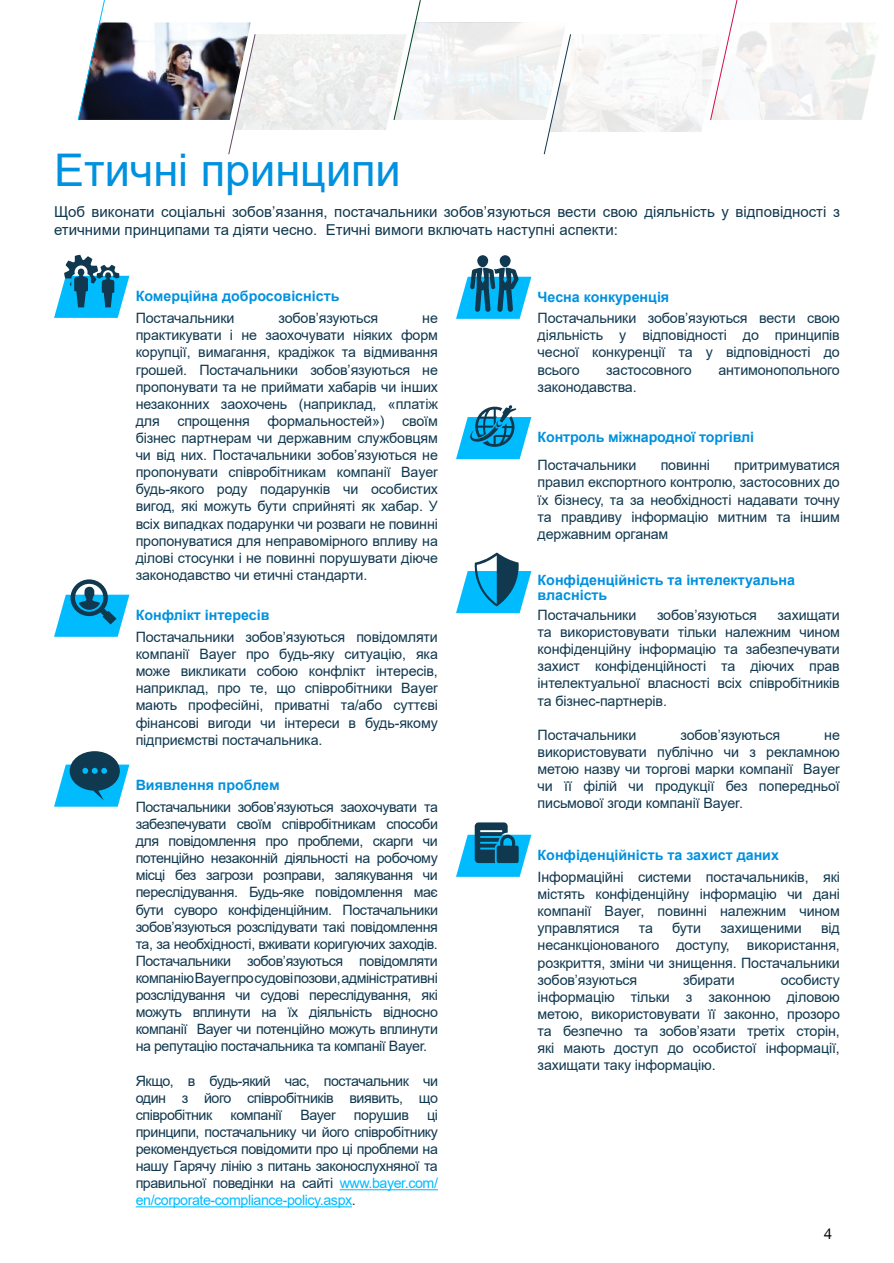
<style>
.page{position:relative;width:894px;height:1263px;background:#fff}
.page>*{position:absolute;margin:0;border:0;box-sizing:border-box;transform-origin:0 0}
.t1{font:45px "Arial";color:#0091df}
.t2{font:15px/18px "Arial";color:#10384f}
.t3{font:15px "Helvetica Neue LT Com";color:#000}
.t4{font:14.25px/17.1px "Arial";letter-spacing:-.01em;color:#10384f;text-align:justify}
.t5{font:700 14.25px/15px "Arial";color:#0091df}
.t6{font:14.25px "Arial";letter-spacing:-.03em;color:#10384f}
.s1{color:#00bcff}
</style>
<div class="page">
<img style="left:105px;top:23px;width:123px;height:97px">
<svg style="left:77px;top:0;width:28px;height:120px"></svg>
<svg style="left:228px;top:0;width:650px;height:155px"></svg>
<svg style="left:54px;top:255px;width:75px;height:63px"></svg>
<svg style="left:456px;top:552px;width:75px;height:61px"></svg>
<svg style="left:54px;top:579px;width:75px;height:58px"></svg>
<svg style="left:456px;top:405px;width:75px;height:54px"></svg>
<svg style="left:456px;top:822px;width:75px;height:55px"></svg>
<div style="left:499px;top:255px;width:11px;height:12px;background:#10384f;border-radius:50%"></div>
<div style="left:477px;top:255px;width:11px;height:12px;background:#10384f;border-radius:50%"></div>
<svg style="left:456px;top:268px;width:75px;height:51px"></svg>
<hr style="left:339px;top:1189px;width:99px;height:1px;background:#00bcff">
<hr style="left:136px;top:1206px;width:216px;height:1px;background:#00bcff">
<svg style="left:54px;top:751px;width:75px;height:55px"></svg>
<h1 class="t1" style="left:54px;top:139px;width:348px">Етичні принципи</h1>
<p class="t2" style="left:54px;top:203px;width:787px">Щоб виконати соціальні зобов’язання, постачальники зобов’язуються вести свою діяльність у відповідності з етичними принципами та діяти чесно. Етичні вимоги включать наступні аспекти:</p>
<p class="t5" style="left:136px;top:288px;width:205px">Комерційна добросовісність</p>
<p class="t5" style="left:537px;top:289px;width:133px">Чесна конкуренція</p>
<p class="t4" style="left:136px;top:309px;width:304px;text-indent:286px">не практикувати і не заохочувати ніяких форм корупції, вимагання, крадіжок та відмивання грошей. Постачальники зобов’язуються не пропонувати та не приймати хабарів чи інших незаконних заохочень (наприклад, «платіж для спрощення формальностей») своїм бізнес партнерам чи державним службовцям чи від них. Постачальники зобов’язуються не пропонувати співробітникам компанії Bayer будь-якого роду подарунків чи особистих вигод, які можуть бути сприйняті як хабар. У всіх випадках подарунки чи розваги не повинні пропонуватися для неправомірного впливу на ділові стосунки і не повинні порушувати діюче законодавство чи етичні стандарти.</p>
<p class="t4" style="left:537px;top:309px;width:304px">Постачальники зобов’язуються вести свою діяльність у відповідності до принципів чесної конкуренції та у відповідності до всього</p>
<p class="t4" style="left:136px;top:309px;width:100px">Постачальники</p>
<p class="t4" style="left:278px;top:309px;width:101px">зобов’язуються</p>
<p class="t4" style="left:606px;top:361px;width:87px">застосовного</p>
<p class="t4" style="left:718px;top:361px;width:123px">антимонопольного</p>
<p class="t4" style="left:537px;top:378px;width:100px">законодавства.</p>
<p class="t5" style="left:537px;top:429px;width:218px">Контроль міжнародної торгівлі</p>
<p class="t4" style="left:537px;top:457px;width:100px">Постачальники</p>
<p class="t4" style="left:660px;top:457px;width:51px">повинні</p>
<p class="t4" style="left:537px;top:457px;width:304px;text-indent:196px">притримуватися правил експортного контролю, застосовних до їх бізнесу, та за необхідності надавати точну та правдиву інформацію митним та іншим державним органам</p>
<p class="t5" style="left:537px;top:573px;width:259px">Конфіденційність та інтелектуальна власність</p>
<p class="t5" style="left:136px;top:607px;width:135px">Конфлікт інтересів</p>
<p class="t4" style="left:136px;top:628px;width:304px">Постачальники зобов’язуються повідомляти компанії Bayer про будь-яку ситуацію, яка може викликати собою конфлікт інтересів, наприклад, про те, що співробітники Bayer мають професійні, приватні та/або суттєві фінансові вигоди чи інтереси в будь-якому підприємстві постачальника.</p>
<p class="t5" style="left:136px;top:777px;width:145px">Виявлення проблем</p>
<p class="t4" style="left:136px;top:798px;width:304px">Постачальники зобов’язуються заохочувати та забезпечувати своїм співробітникам способи для повідомлення про проблеми, скарги чи потенційно незаконній діяльності на робочому місці без загрози розправи, залякування чи переслідування. Будь-яке повідомлення має бути суворо конфіденційним. Постачальники зобов’язуються розслідувати такі повідомлення та, за необхідності, вживати коригуючих заходів.<br>Постачальники зобов’язуються повідомляти компанію Bayer про судові позови, адміністративні розслідування чи судові переслідування, які можуть вплинути на їх діяльність відносно компанії Bayer чи потенційно можуть вплинути на репутацію постачальника та компанії Bayer.</p>
<p class="t4" style="left:136px;top:1072px;width:304px">Якщо, в будь-який час, постачальник чи один з його співробітників виявить, що співробітник</p>
<p class="t6" style="left:230px;top:1105px;width:53px">компанії</p>
<p class="t4" style="left:300px;top:1106px;width:37px">Bayer</p>
<p class="t6" style="left:354px;top:1105px;width:56px">порушив</p>
<p class="t4" style="left:136px;top:1106px;width:304px;text-indent:291px">ці принципи, постачальнику чи його співробітнику рекомендується повідомити про ці проблеми на нашу Гарячу лінію з питань законослухняної та правильної поведінки на сайті <span class="s1">www.bayer.com/ en/corporate-compliance-policy.aspx</span>.</p>
<p class="t4" style="left:537px;top:606px;width:100px">Постачальники</p>
<p class="t4" style="left:656px;top:606px;width:101px">зобов’язуються</p>
<p class="t4" style="left:537px;top:606px;width:304px;text-indent:240px">захищати та використовувати тільки належним чином конфіденційну інформацію та забезпечувати захист конфіденційності та діючих прав інтелектуальної власності всіх співробітників та бізнес-партнерів.</p>
<p class="t4" style="left:537px;top:726px;width:100px">Постачальники</p>
<p class="t4" style="left:680px;top:726px;width:101px">зобов’язуються</p>
<p class="t4" style="left:537px;top:726px;width:304px;text-indent:286px">не використовувати публічно чи з рекламною метою назву чи торгові марки компанії Bayer чи її філій чи продукції без попередньої письмової згоди компанії Bayer.</p>
<p class="t5" style="left:537px;top:847px;width:243px">Конфіденційність та захист даних</p>
<p class="t4" style="left:537px;top:868px;width:304px">Інформаційні системи постачальників, які містять конфіденційну інформацію чи дані компанії Bayer, повинні належним чином управлятися</p>
<p class="t4" style="left:638px;top:919px;width:16px">та</p>
<p class="t4" style="left:672px;top:919px;width:31px">бути</p>
<p class="t4" style="left:720px;top:919px;width:83px">захищеними</p>
<p class="t4" style="left:537px;top:919px;width:304px;text-indent:283px">від несанкціонованого доступу, використання, розкриття, зміни чи знищення. Постачальники зобов’язуються</p>
<p class="t4" style="left:537px;top:971px;width:304px;text-indent:243px">особисту інформацію тільки з законною діловою метою, використовувати її законно, прозоро та безпечно та зобов’язати третіх сторін, які мають доступ до особистої інформації, захищати таку інформацію.</p>
<p class="t4" style="left:683px;top:971px;width:53px">збирати</p>
<p class="t3" style="left:823px;top:1224px;width:10px">4</p>
</div>
